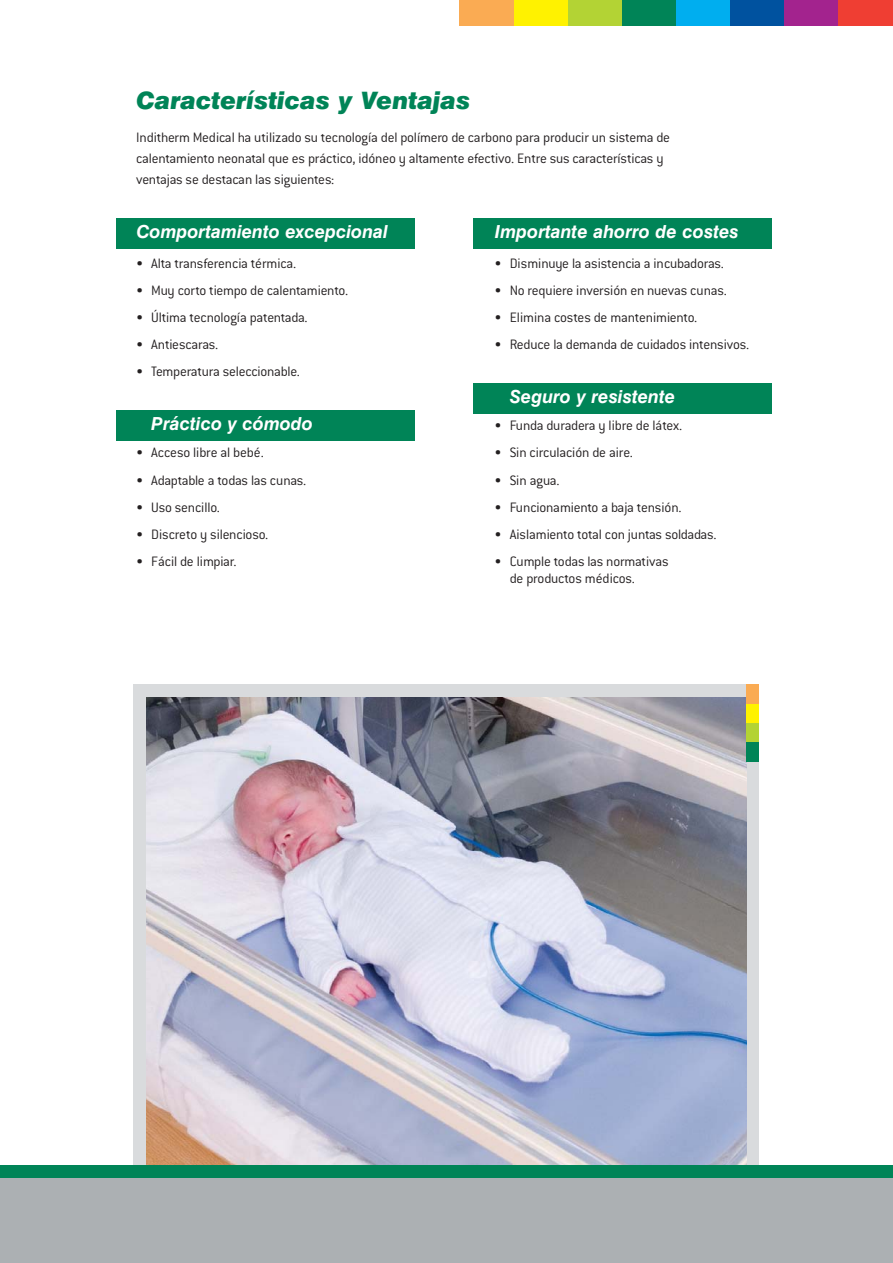
<style>
.page{position:relative;width:893px;height:1263px;background:#fff}
.page>*{position:absolute;margin:0;border:0;box-sizing:border-box;transform-origin:0 0}
.t1{font:italic 900 24px "Swiss 721 BT";color:#008457}
.t2{font:italic 700 18px "Swiss 721 BT";color:#fff}
.t3{font:300 15px/21px "Conduit ITC";letter-spacing:-.015em;color:#231f20}
</style>
<div class="page">
<div style="left:134px;top:685px;width:625px;height:544px;background:#d9dbdd"></div>
<img style="left:147px;top:697px;width:599px;height:468px">
<div style="left:746px;top:685px;width:13px;height:19px;background:#faab53"></div>
<div style="left:746px;top:704px;width:13px;height:19px;background:#fff200"></div>
<div style="left:746px;top:723px;width:13px;height:20px;background:#b3d334"></div>
<div style="left:746px;top:743px;width:13px;height:19px;background:#008457"></div>
<div style="left:0;top:1165px;width:893px;height:14px;background:#008457"></div>
<div style="left:0;top:1179px;width:893px;height:84px;background:#acb0b3"></div>
<div style="left:474px;top:383px;width:298px;height:30px;background:#008457"></div>
<div style="left:474px;top:219px;width:298px;height:30px;background:#008457"></div>
<div style="left:117px;top:219px;width:298px;height:30px;background:#008457"></div>
<div style="left:117px;top:411px;width:298px;height:30px;background:#008457"></div>
<div style="left:838px;top:0;width:55px;height:26px;background:#ef3e33"></div>
<div style="left:784px;top:0;width:54px;height:26px;background:#a3238e"></div>
<div style="left:730px;top:0;width:54px;height:26px;background:#00529f"></div>
<div style="left:676px;top:0;width:54px;height:26px;background:#00aeef"></div>
<div style="left:621px;top:0;width:55px;height:26px;background:#008457"></div>
<div style="left:567px;top:0;width:54px;height:26px;background:#b3d334"></div>
<div style="left:513px;top:0;width:54px;height:26px;background:#fff200"></div>
<div style="left:459px;top:0;width:54px;height:26px;background:#faab53"></div>
<h1 class="t1" style="left:136px;top:89px;width:336px">Características y Ventajas</h1>
<p class="t3" style="left:136px;top:128px;width:535px">Inditherm Medical ha utilizado su tecnología del polímero de carbono para producir un sistema de calentamiento neonatal que es práctico, idóneo y altamente efectivo. Entre sus características y ventajas se destacan las siguientes:</p>
<p class="t2" style="left:495px;top:223px;width:245px">Importante ahorro de costes</p>
<p class="t3" style="left:495px;top:254px;width:231px">• Disminuye la asistencia a incubadoras.</p>
<p class="t3" style="left:495px;top:281px;width:233px">• No requiere inversión en nuevas cunas.</p>
<p class="t3" style="left:495px;top:308px;width:204px">• Elimina costes de mantenimiento.</p>
<p class="t3" style="left:495px;top:335px;width:256px">• Reduce la demanda de cuidados intensivos.</p>
<p class="t2" style="left:136px;top:223px;width:253px">Comportamiento excepcional</p>
<p class="t3" style="left:136px;top:254px;width:161px">• Alta transferencia térmica.</p>
<p class="t3" style="left:136px;top:281px;width:213px">• Muy corto tiempo de calentamiento.</p>
<p class="t3" style="left:136px;top:308px;width:173px">• Última tecnología patentada.</p>
<p class="t3" style="left:136px;top:335px;width:84px">• Antiescaras.</p>
<p class="t3" style="left:136px;top:362px;width:165px">• Temperatura seleccionable.</p>
<p class="t2" style="left:151px;top:415px;width:163px">Práctico y cómodo</p>
<p class="t3" style="left:136px;top:444px;width:129px">• Acceso libre al bebé.</p>
<p class="t3" style="left:136px;top:471px;width:172px">• Adaptable a todas las cunas.</p>
<p class="t3" style="left:136px;top:498px;width:85px">• Uso sencillo.</p>
<p class="t3" style="left:136px;top:525px;width:134px">• Discreto y silencioso.</p>
<p class="t3" style="left:136px;top:552px;width:102px">• Fácil de limpiar.</p>
<p class="t2" style="left:510px;top:388px;width:167px">Seguro y resistente</p>
<p class="t3" style="left:495px;top:417px;width:189px">• Funda duradera y libre de látex.</p>
<p class="t3" style="left:495px;top:444px;width:140px">• Sin circulación de aire.</p>
<p class="t3" style="left:495px;top:471px;width:66px">• Sin agua.</p>
<p class="t3" style="left:495px;top:498px;width:188px">• Funcionamiento a baja tensión.</p>
<p class="t3" style="left:495px;top:525px;width:223px">• Aislamiento total con juntas soldadas.</p>
<p class="t3" style="left:510px;top:555px;width:160px;line-height:16.5px;text-indent:-15px">• Cumple todas las normativas de productos médicos.</p>
</div>
